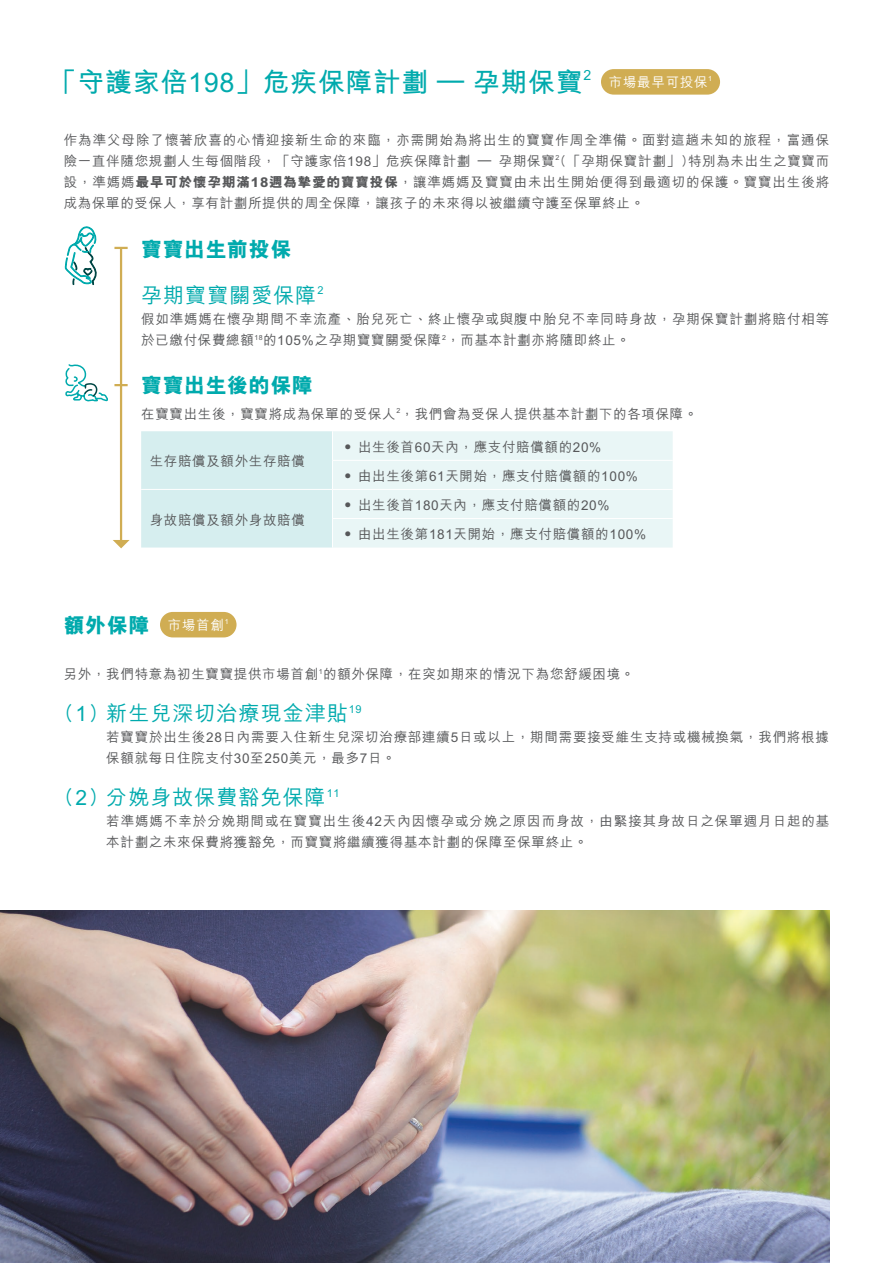
<style>
.page{position:relative;width:893px;height:1263px;background:#fff}
.page>*{position:absolute;margin:0;border:0;box-sizing:border-box;transform-origin:0 0}
.t1{font:700 27px "M Hei HK";letter-spacing:.025em;color:#00aaad}
.t2{font:500 21px "M Hei HK";letter-spacing:.05em;color:#00aaad}
.t3{font:800 21px "M Hei HK";letter-spacing:.025em;color:#00aaad}
.t4{font:500 13.5px/21px "M Hei HK";letter-spacing:.05em;color:#57585a}
.t5{font:500 13.5px/21px "M Hei HK";letter-spacing:.07em;color:#57585a}
.t6{font:500 13.5px "M Hei HK";letter-spacing:.05em;color:#fff}
.s1{font-weight:800}
</style>
<div class="page">
<svg style="left:141px;top:431px;width:532px;height:116px;background:#e2f3f3"></svg>
<svg style="left:65px;top:226px;width:32px;height:59px"></svg>
<div style="left:601px;top:69px;width:119px;height:26px;background:#d0ad53;border-radius:13px"></div>
<div style="left:160px;top:612px;width:77px;height:25px;background:#d0ad53;border-radius:13px"></div>
<img style="left:0;top:910px;width:829px;height:353px">
<hr style="left:120px;top:247px;width:2px;height:295px;background:#d0ad53">
<svg style="left:114px;top:247px;width:14px;height:2px"></svg>
<svg style="left:65px;top:331px;width:63px;height:73px"></svg>
<svg style="left:113px;top:540px;width:17px;height:8px"></svg>
<h1 class="t1" style="left:50px;top:62px;width:543px">「守護家倍198」危疾保障計劃 – 孕期保寶<sup>2</sup></h1>
<p class="t4" style="left:64px;top:128px;width:767px;text-align:justify">作為準父母除了懷著欣喜的心情迎接新生命的來臨，亦需開始為將出生的寶寶作周全準備。面對這趟未知的旅程，富通保險一直伴隨您規劃人生每個階段，「守護家倍198」危疾保障計劃 – 孕期保寶<sup>2</sup>(「孕期保寶計劃」)特別為未出生之寶寶而設，準媽媽<span class="s1">最早可於懷孕期滿18週為摯愛的寶寶投保</span>，讓準媽媽及寶寶由未出生開始便得到最適切的保護。寶寶出生後將成為保單的受保人，享有計劃所提供的周全保障，讓孩子的未來得以被繼續守護至保單終止。</p>
<h2 class="t3" style="left:141px;top:235px;width:152px">寶寶出生前投保</h2>
<h2 class="t2" style="left:141px;top:280px;width:184px">孕期寶寶關愛保障<sup>2</sup></h2>
<p class="t4" style="left:141px;top:308px;width:689px">假如準媽媽在懷孕期間不幸流產、胎兒死亡、終止懷孕或與腹中胎兒不幸同時身故，孕期保寶計劃將賠付相等於已繳付保費總額<sup>18</sup>的105%之孕期寶寶關愛保障<sup>2</sup>，而基本計劃亦將隨即終止。</p>
<h2 class="t3" style="left:141px;top:371px;width:173px">寶寶出生後的保障</h2>
<p class="t4" style="left:141px;top:402px;width:558px">在寶寶出生後，寶寶將成為保單的受保人<sup>2</sup>，我們會為受保人提供基本計劃下的各項保障。</p>
<p class="t4" style="left:150px;top:450px;width:157px">生存賠償及額外生存賠償</p>
<p class="t6" style="left:609px;top:72px;width:105px">市場最早可投保<sup>1</sup></p>
<p class="t4" style="left:341px;top:435px;width:262px">• 出生後首60天內，應支付賠償額的20%</p>
<p class="t4" style="left:341px;top:464px;width:298px">• 由出生後第61天開始，應支付賠償額的100%</p>
<p class="t4" style="left:150px;top:508px;width:157px">身故賠償及額外身故賠償</p>
<p class="t4" style="left:341px;top:493px;width:270px">• 出生後首180天內，應支付賠償額的20%</p>
<p class="t4" style="left:341px;top:522px;width:306px">• 由出生後第181天開始，應支付賠償額的100%</p>
<h2 class="t3" style="left:64px;top:611px;width:87px">額外保障</h2>
<p class="t4" style="left:64px;top:663px;width:572px">另外，我們特意為初生寶寶提供市場首創<sup>1</sup>的額外保障，在突如期來的情況下為您舒緩困境。</p>
<h2 class="t2" style="left:64px;top:698px;width:299px">(1) 新生兒深切治療現金津貼<sup>19</sup></h2>
<p class="t4" style="left:106px;top:726px;width:724px">若寶寶於出生後28日內需要入住新生兒深切治療部連續5日或以上，期間需要接受維生支持或機械換氣，我們將根據保額就每日住院支付30至250美元，最多7日。</p>
<h2 class="t2" style="left:64px;top:782px;width:277px">(2) 分娩身故保費豁免保障<sup>11</sup></h2>
<p class="t5" style="left:106px;top:810px;width:725px">若準媽媽不幸於分娩期間或在寶寶出生後42天內因懷孕或分娩之原因而身故，由緊接其身故日之保單週月日起的基本計劃之未來保費將獲豁免，而寶寶將繼續獲得基本計劃的保障至保單終止。</p>
<p class="t6" style="left:168px;top:615px;width:62px">市場首創<sup>1</sup></p>
</div>
